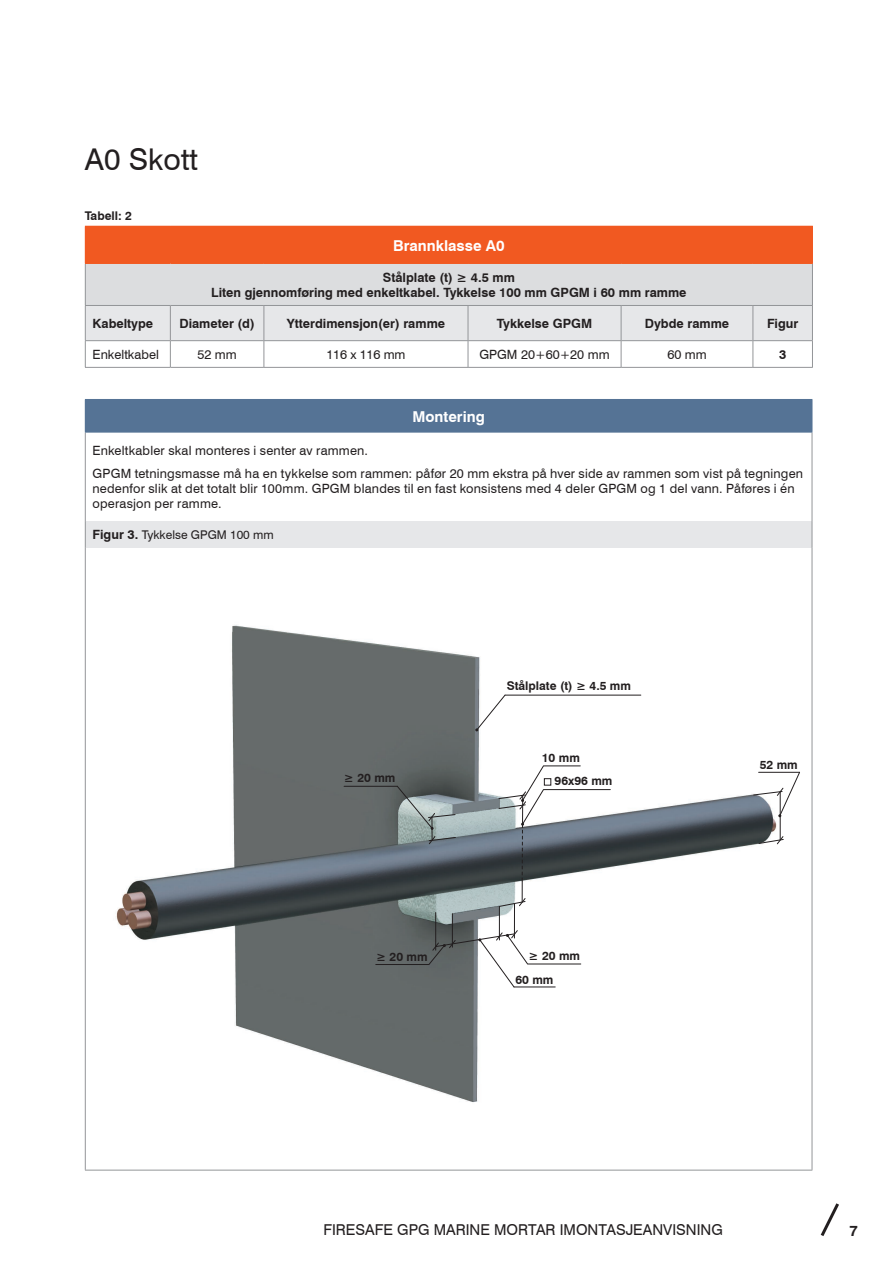
<style>
.page{position:relative;width:893px;height:1263px;background:#fff}
.page>*{position:absolute;margin:0;border:0;box-sizing:border-box;transform-origin:0 0}
.t1{font:30px "Swiss 721 BT";color:#231f20}
.t2{font:15px "Swiss 721 BT";color:#231f20}
.t3{font:700 15px "Swiss 721 BT";color:#fff}
.t4{font:700 15px "Swiss 721 BT";color:#231f20}
.t5{font:12.75px/23.1px "Swiss 721 BT";letter-spacing:.015em;color:#231f20}
.t6{font:700 12.75px/15.3px "Swiss 721 BT";color:#231f20;text-align:center}
.t7{font:700 12px/23.7px "Swiss 721 BT";color:#231f20}
.t8{font:12px "Swiss 721 BT";color:#231f20}
.s1{font-weight:700;font-size:12.75px}
</style>
<div class="page">
<svg style="left:820px;top:1203px;width:19px;height:33px"></svg>
<img style="left:86px;top:548px;width:726px;height:622px">
<div style="left:85px;top:399px;width:727px;height:33px;background:#557395"></div>
<div style="left:85px;top:521px;width:727px;height:27px;background:#e6e7e9"></div>
<hr style="left:85px;top:432px;width:1px;height:89px;background:#939598">
<hr style="left:812px;top:432px;width:1px;height:89px;background:#939598">
<hr style="left:85px;top:548px;width:1px;height:622px;background:#939598">
<hr style="left:812px;top:548px;width:1px;height:622px;background:#939598">
<hr style="left:85px;top:1170px;width:727px;height:1px;background:#939598">
<hr style="left:812px;top:400px;width:1px;height:32px;background:#557395">
<hr style="left:85px;top:432px;width:727px;height:1px;background:#557395">
<svg style="left:85px;top:521px;width:1px;height:27px"></svg>
<svg style="left:812px;top:521px;width:1px;height:27px"></svg>
<div style="left:85px;top:226px;width:727px;height:37px;background:#f15921"></div>
<div style="left:85px;top:263px;width:727px;height:42px;background:#dcdddf"></div>
<hr style="left:85px;top:367px;width:85px;height:1px;background:#939598">
<hr style="left:170px;top:367px;width:94px;height:1px;background:#939598">
<hr style="left:264px;top:367px;width:204px;height:1px;background:#939598">
<hr style="left:468px;top:367px;width:153px;height:1px;background:#939598">
<hr style="left:621px;top:367px;width:132px;height:1px;background:#939598">
<hr style="left:753px;top:367px;width:60px;height:1px;background:#939598">
<svg style="left:85px;top:306px;width:728px;height:61px"></svg>
<hr style="left:170px;top:340px;width:94px;height:1px;background:#939598">
<hr style="left:264px;top:340px;width:204px;height:1px;background:#939598">
<hr style="left:753px;top:340px;width:60px;height:1px;background:#939598">
<hr style="left:468px;top:306px;width:1px;height:34px;background:#939598">
<hr style="left:621px;top:306px;width:1px;height:34px;background:#939598">
<hr style="left:752px;top:306px;width:1px;height:34px;background:#939598">
<hr style="left:468px;top:340px;width:153px;height:1px;background:#939598">
<hr style="left:621px;top:340px;width:132px;height:1px;background:#939598">
<hr style="left:85px;top:264px;width:1px;height:41px;background:#939598">
<hr style="left:812px;top:264px;width:1px;height:41px;background:#939598">
<hr style="left:85px;top:305px;width:85px;height:1px;background:#939598">
<hr style="left:170px;top:305px;width:94px;height:1px;background:#939598">
<hr style="left:264px;top:305px;width:204px;height:1px;background:#939598">
<hr style="left:468px;top:305px;width:153px;height:1px;background:#939598">
<hr style="left:621px;top:305px;width:132px;height:1px;background:#939598">
<hr style="left:753px;top:305px;width:60px;height:1px;background:#939598">
<hr style="left:753px;top:226px;width:60px;height:1px;background:#f15921">
<hr style="left:812px;top:227px;width:1px;height:36px;background:#f15921">
<hr style="left:85px;top:263px;width:85px;height:1px;background:#f15921">
<hr style="left:170px;top:263px;width:94px;height:1px;background:#f15921">
<hr style="left:264px;top:263px;width:204px;height:1px;background:#f15921">
<hr style="left:468px;top:263px;width:153px;height:1px;background:#f15921">
<hr style="left:621px;top:263px;width:132px;height:1px;background:#f15921">
<hr style="left:753px;top:263px;width:60px;height:1px;background:#f15921">
<div style="left:544px;top:778px;width:7px;height:7px;border:1px solid #231f20"></div>
<hr style="left:780px;top:792px;width:1px;height:48px;background:#231f20">
<hr style="left:499px;top:906px;width:1px;height:34px;background:#231f20">
<hr style="left:452px;top:914px;width:1px;height:33px;background:#231f20">
<hr style="left:435px;top:912px;width:1px;height:38px;background:#231f20">
<hr style="left:514px;top:904px;width:1px;height:34px;background:#231f20">
<hr style="left:528px;top:964px;width:53px;height:1px;background:#231f20">
<hr style="left:376px;top:964px;width:53px;height:1px;background:#231f20">
<hr style="left:543px;top:789px;width:67px;height:1px;background:#231f20">
<hr style="left:514px;top:986px;width:41px;height:1px;background:#231f20">
<svg style="left:428px;top:929px;width:100px;height:59px"></svg>
<svg style="left:753px;top:771px;width:48px;height:46px"></svg>
<svg style="left:758px;top:835px;width:26px;height:10px"></svg>
<hr style="left:344px;top:786px;width:53px;height:1px;background:#231f20">
<svg style="left:396px;top:785px;width:60px;height:60px;background:#8a9797"></svg>
<svg style="left:475px;top:694px;width:31px;height:37px"></svg>
<hr style="left:505px;top:695px;width:136px;height:1px;background:#231f20">
<hr style="left:543px;top:765px;width:37px;height:1px;background:#231f20">
<svg style="left:498px;top:765px;width:46px;height:142px"></svg>
<h1 class="t1" style="left:85px;top:141px;width:114px">A0 Skott</h1>
<p class="t7" style="left:85px;top:204px;width:49px">Tabell: 2</p>
<p class="t3" style="left:393px;top:236px;width:113px">Brannklasse A0</p>
<p class="t6" style="left:211px;top:269px;width:477px">Stålplate (t) ≥ 4.5 mm<br>Liten gjennomføring med enkeltkabel. Tykkelse 100 mm GPGM i 60 mm ramme</p>
<p class="t6" style="left:93px;top:316px;width:62px">Kabeltype</p>
<p class="t6" style="left:179px;top:316px;width:77px">Diameter (d)</p>
<p class="t6" style="left:287px;top:316px;width:160px">Ytterdimensjon(er) ramme</p>
<p class="t6" style="left:497px;top:316px;width:97px">Tykkelse GPGM</p>
<p class="t6" style="left:645px;top:316px;width:86px">Dybde ramme</p>
<p class="t6" style="left:767px;top:316px;width:33px">Figur</p>
<p class="t5" style="left:93px;top:343px;width:68px">Enkeltkabel</p>
<p class="t5" style="left:197px;top:343px;width:41px">52 mm</p>
<p class="t5" style="left:326px;top:343px;width:81px">116 x 116 mm</p>
<p class="t5" style="left:479px;top:343px;width:132px">GPGM 20+60+20 mm</p>
<p class="t5" style="left:667px;top:343px;width:41px">60 mm</p>
<p class="t6" style="left:779px;top:347px;width:9px">3</p>
<p class="t3" style="left:412px;top:407px;width:74px">Montering</p>
<p class="t5" style="left:93px;top:438px;width:712px">Enkeltkabler skal monteres i senter av rammen.<br>GPGM tetningsmasse må ha en tykkelse som rammen: påfør 20 mm ekstra på hver side av rammen som vist på tegningen</p>
<p class="t5" style="left:93px;top:481px;width:704px;line-height:15.3px">nedenfor slik at det totalt blir 100mm. GPGM blandes til en fast konsistens med 4 deler GPGM og 1 del vann. Påføres i én operasjon per ramme.</p>
<p class="t8" style="left:93px;top:528px;width:183px"><span class="s1">Figur 3.</span> Tykkelse GPGM 100 mm</p>
<p class="t7" style="left:507px;top:674px;width:126px">Stålplate (t) ≥ 4.5 mm</p>
<p class="t7" style="left:344px;top:765px;width:53px">≥ 20 mm</p>
<p class="t7" style="left:542px;top:745px;width:40px">10 mm</p>
<p class="t7" style="left:555px;top:769px;width:59px">96x96 mm</p>
<p class="t7" style="left:376px;top:945px;width:53px">≥ 20 mm</p>
<p class="t7" style="left:515px;top:944px;width:66px;text-indent:13px">≥ 20 mm<br>60 mm</p>
<p class="t7" style="left:760px;top:752px;width:40px">52 mm</p>
<p class="t2" style="left:323px;top:1220px;width:401px">FIRESAFE GPG MARINE MORTAR IMONTASJEANVISNING</p>
<p class="t4" style="left:849px;top:1222px;width:10px">7</p>
</div>
